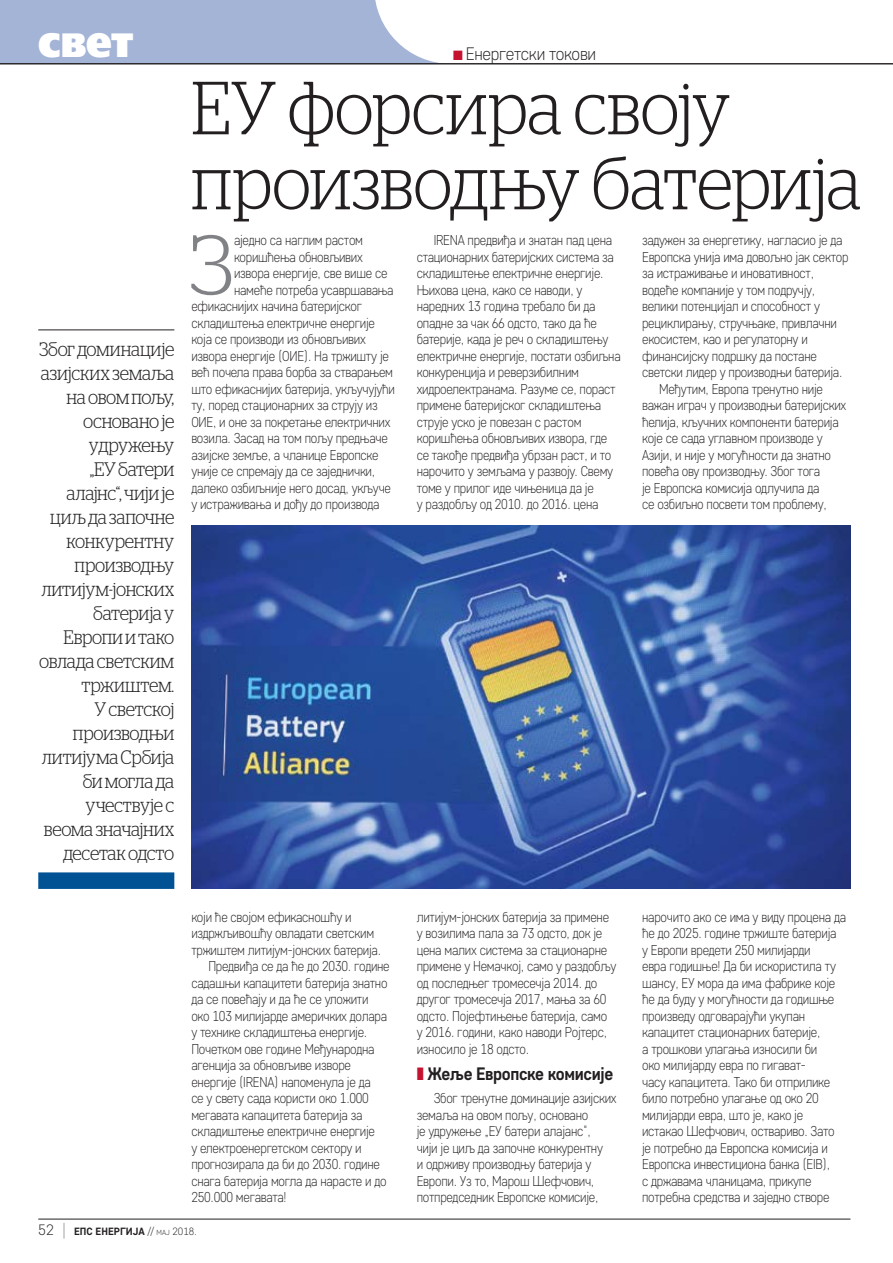
<style>
.page{position:relative;width:893px;height:1263px;background:#fff}
.page>*{position:absolute;margin:0;border:0;box-sizing:border-box;transform-origin:0 0}
.t1{font:300 84.9px "Stag LC";color:#808285}
.t2{font:300 75px/75px "Stag LC";letter-spacing:-.005em;color:#231f20;scale:.9 1}
.t3{font:45px "Free Set Extra Bold C";color:#fff;scale:.9 1}
.t4{font:300 19.5px/24px "Stag LC";letter-spacing:-.015em;color:#231f20;text-align:right;scale:.9 1}
.t5{font:700 18px "Core Sans D55";letter-spacing:-.02em;color:#231f20;scale:.95 1}
.t6{font:300 18px "Core Sans D25";letter-spacing:-.02em;color:#231f20;scale:.95 1}
.t7{font:300 14.25px/16.5px "Core Sans D25";letter-spacing:-.02em;color:#231f20;scale:.9 1}
.t8{font:700 10.5px "Core Sans D55";color:#231f20}
.s1{color:#c4122f}
.s2{font-family:"Core Sans D25";font-weight:300;font-size:15px}
.s3{font-family:"Core Sans D15";font-weight:100;font-size:18px}
.s4{font-family:"Core Sans D25";font-weight:300}
.s5{font-family:"Core Sans D25";font-weight:300;font-size:7.35px}
</style>
<div class="page">
<svg style="left:0;top:0;width:451px;height:64px;background:#adbbd8"></svg>
<hr style="left:38px;top:1219px;width:812px;height:1px;background:#231f20">
<hr style="left:0;top:64px;width:893px;height:1px;background:#231f20">
<hr style="left:38px;top:330px;width:136px;height:1px;background:#231f20">
<div style="left:38px;top:872px;width:136px;height:17px;background:#005295"></div>
<img style="left:191px;top:526px;width:659px;height:363px">
<h3 class="t3" style="left:38px;top:15px;width:107px">свет</h3>
<p class="t4" style="left:39px;top:335px;width:152px">Због доминације азијских земаља на овом пољу, основано је удружењу<br>„EУ батери алајнс“, чији је циљ да започне конкурентну производњу литијум-јонских батерија у<br>Европи и тако овлада светским тржиштем.<br>У светској производњи литијума Србија би могла да учествује с веома значајних десетак одсто</p>
<p class="t6" style="left:453px;top:43px;width:152px"><span class="s1">■</span> Енергетски токови</p>
<h2 class="t2" style="left:191px;top:63px;width:746px">ЕУ форсира своју производњу батерија</h2>
<h1 class="t1" style="left:189px;top:203px;width:47px">З</h1>
<p class="t7" style="left:234px;top:232px;width:145px">аједно са наглим растом</p>
<p class="t7" style="left:234px;top:248px;width:145px">коришћења обновљивих</p>
<p class="t7" style="left:234px;top:265px;width:172px">извора енергије, све више се</p>
<p class="t7" style="left:234px;top:281px;width:179px">намеће потреба усавршавања</p>
<p class="t7" style="left:191px;top:298px;width:191px">ефикаснијих начина батеријског</p>
<p class="t7" style="left:191px;top:314px;width:206px">складиштења електричне енергије</p>
<p class="t7" style="left:191px;top:331px;width:195px">која се производи из обновљивих</p>
<p class="t7" style="left:191px;top:347px;width:221px">извора енергије (ОИЕ). На тржишту је</p>
<p class="t7" style="left:191px;top:364px;width:226px">већ почела права борба за стварањем</p>
<p class="t7" style="left:191px;top:380px;width:228px">што ефикаснијих батерија, укључујући</p>
<p class="t7" style="left:191px;top:397px;width:209px">ту, поред стационарних за струју из</p>
<p class="t7" style="left:191px;top:413px;width:223px">ОИЕ, и оне за покретање електричних</p>
<p class="t7" style="left:191px;top:430px;width:220px">возила. Засад на том пољу предњаче</p>
<p class="t7" style="left:191px;top:446px;width:210px">азијске земље, а чланице Европске</p>
<p class="t7" style="left:191px;top:463px;width:206px">уније се спремају да се заједнички,</p>
<p class="t7" style="left:191px;top:479px;width:223px">далеко озбиљније него досад, укључе</p>
<p class="t7" style="left:191px;top:496px;width:211px">у истраживања и дођу до производа</p>
<p class="t7" style="left:417px;top:232px;width:228px;text-indent:17px">IRENA предвиђа и знатан пад цена стационарних батеријских система за складиштење електричне енергије.<br>Њихова цена, како се наводи, у наредних 13 година требало би да опадне за чак 66 одсто, тако да ће батерије, када је реч о складиштењу електричне енергије, постати озбиљна конкуренција и реверзибилним хидроелектранама. Разуме се, пораст примене батеријског складиштења струје уско је повезан с растом коришћења обновљивих извора, где се такође предвиђа убрзан раст, и то нарочито у земљама у развоју. Свему томе у прилог иде чињеница да је<br>у раздобљу од 2010. до 2016. цена</p>
<p class="t7" style="left:642px;top:232px;width:224px">задужен за енергетику, нагласио је да</p>
<p class="t7" style="left:642px;top:248px;width:231px">Европска унија има довољно јак сектор</p>
<p class="t7" style="left:642px;top:265px;width:193px">за истраживање и иновативност,</p>
<p class="t7" style="left:642px;top:281px;width:194px">водеће компаније у том подручју,</p>
<p class="t7" style="left:642px;top:298px;width:199px">велики потенцијал и способност у</p>
<p class="t7" style="left:642px;top:314px;width:218px">рециклирању, стручњаке, привлачни</p>
<p class="t7" style="left:642px;top:331px;width:186px">екосистем, као и регулаторну и</p>
<p class="t7" style="left:642px;top:347px;width:196px">финансијску подршку да постане</p>
<p class="t7" style="left:642px;top:364px;width:224px">светски лидер у производњи батерија.</p>
<p class="t7" style="left:659px;top:380px;width:184px">Међутим, Европа тренутно није</p>
<p class="t7" style="left:642px;top:397px;width:228px">важан играч у производњи батеријских</p>
<p class="t7" style="left:642px;top:413px;width:220px">ћелија, кључних компоненти батерија</p>
<p class="t7" style="left:642px;top:430px;width:202px">које се сада углавном производе у</p>
<p class="t7" style="left:642px;top:446px;width:211px">Азији, и није у могућности да знатно</p>
<p class="t7" style="left:642px;top:463px;width:200px">повећа ову производњу. Због тога</p>
<p class="t7" style="left:642px;top:479px;width:199px">је Европска комисија одлучила да</p>
<p class="t7" style="left:642px;top:496px;width:207px">се озбиљно посвети том проблему,</p>
<p class="t7" style="left:191px;top:908px;width:180px">који ће својом ефикасношћу и</p>
<p class="t7" style="left:191px;top:925px;width:205px">издржљивошћу овладати светским</p>
<p class="t7" style="left:191px;top:941px;width:212px">тржиштем литијум-јонских батерија.</p>
<p class="t7" style="left:208px;top:958px;width:203px">Предвиђа се да ће до 2030. године</p>
<p class="t7" style="left:191px;top:974px;width:219px">садашњи капацитети батерија знатно</p>
<p class="t7" style="left:191px;top:991px;width:198px">да се повећају и да ће се уложити</p>
<p class="t7" style="left:191px;top:1007px;width:219px">око 103 милијарде америчких долара</p>
<p class="t7" style="left:191px;top:1024px;width:197px">у технике складиштења енергије.</p>
<p class="t7" style="left:191px;top:1040px;width:205px">Почетком ове године Међународна</p>
<p class="t7" style="left:191px;top:1057px;width:179px">агенција за обновљиве изворе</p>
<p class="t7" style="left:191px;top:1073px;width:201px">енергије (IRENA) напоменула је да</p>
<p class="t7" style="left:191px;top:1090px;width:199px">се у свету сада користи око 1.000</p>
<p class="t7" style="left:191px;top:1106px;width:192px">мегавата капацитета батерија за</p>
<p class="t7" style="left:191px;top:1123px;width:206px">складиштење електричне енергије</p>
<p class="t7" style="left:191px;top:1139px;width:191px">у електроенергетском сектору и</p>
<p class="t7" style="left:191px;top:1156px;width:211px">прогнозирала да би до 2030. године</p>
<p class="t7" style="left:191px;top:1172px;width:218px">снага батерија могла да нарасте и до</p>
<p class="t7" style="left:191px;top:1189px;width:107px">250.000 мегавата!</p>
<p class="t7" style="left:417px;top:908px;width:223px">литијум-јонских батерија за примене у возилима пала за 73 одсто, док је цена малих система за стационарне примене у Немачкој, само у раздобљу од последњег тромесечја 2014. до другог тромесечја 2017, мања за 60 одсто. Појефтињење батерија, само у 2016. години, како наводи Ројтерс, износило је 18 одсто.</p>
<p class="t5" style="left:417px;top:1062px;width:208px"><span class="s1">❚</span> Жеље Европске комисије</p>
<p class="t7" style="left:417px;top:1090px;width:224px;text-indent:17px">Због тренутне доминације азијских земаља на овом пољу, основано<br>је удружење „EУ батери алајанс“,<br>чији је циљ да започне конкурентну<br>и одрживу производњу батерија у<br>Европи. Уз то, Марош Шефчович, потпредседник Европске комисије,</p>
<p class="t7" style="left:642px;top:908px;width:228px">нарочито ако се има у виду процена да ће до 2025. године тржиште батерија<br>у Европи вредети 250 милијарди<br>евра годишње! Да би искористила ту шансу, ЕУ мора да има фабрике које ће да буду у могућности да годишње произведу одговарајући укупан капацитет стационарних батерије,<br>а трошкови улагања износили би<br>око милијарду евра по гигават-<br>часу капацитета. Тако би отприлике било потребно улагање од око 20 милијарди евра, што је, како је истакао Шефчович, оствариво. Зато је потребно да Европска комисија и Европска инвестициона банка (EIB),<br>с државама чланицама, прикупе потребна средства и заједно створе</p>
<p class="t8" style="left:38px;top:1225px;width:160px"><span class="s2">52</span> <span class="s3">|</span> ЕПС ЕНЕРГИЈА <span class="s4">//</span> <span class="s5">мај</span> <span class="s4">2018.</span></p>
</div>
